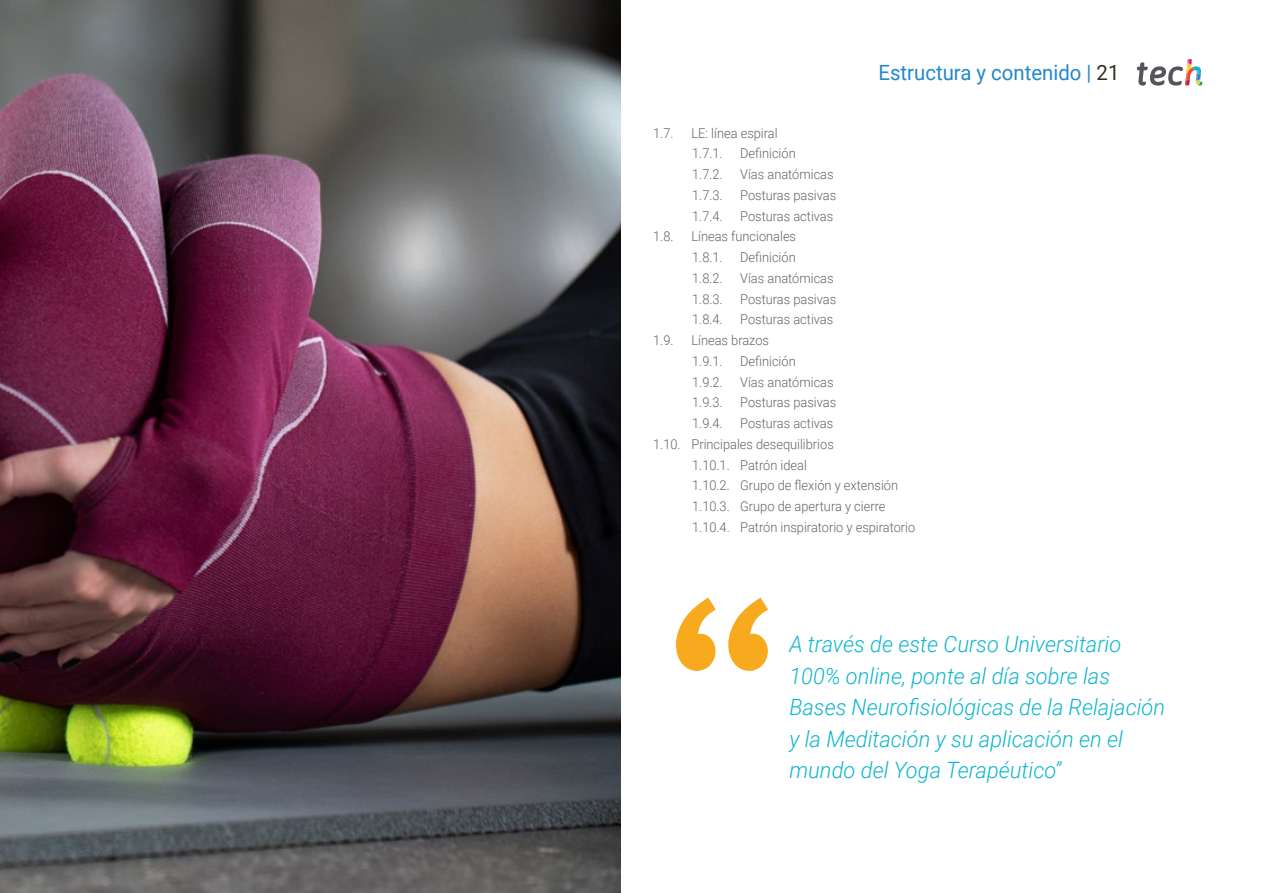
<style>
.page{position:relative;width:1263px;height:893px;background:#fff}
.page>*{position:absolute;margin:0;border:0;box-sizing:border-box;transform-origin:0 0}
.t1{font:italic 300 22.5px/31.5px "Roboto";color:#0fb6cf}
.t2{font:21px "Roboto";color:#2488c9}
.t3{font:300 13.5px/20.7px "Roboto";color:#61646a;scale:.95 1}
.s1{color:#312e20}
</style>
<div class="page">
<img style="left:0;top:0;width:621px;height:893px">
<svg style="left:676px;top:598px;width:92px;height:73px"></svg>
<svg style="left:1137px;top:59px;width:65px;height:27px"></svg>
<p class="t3" style="left:653px;top:122px;width:23px">1.7.</p>
<p class="t3" style="left:691px;top:122px;width:92px">LE: línea espiral<br>1.7.1.</p>
<p class="t3" style="left:740px;top:143px;width:60px">Definición</p>
<p class="t3" style="left:692px;top:164px;width:34px">1.7.2.</p>
<p class="t3" style="left:740px;top:164px;width:100px">Vías anatómicas</p>
<p class="t3" style="left:692px;top:184px;width:34px">1.7.3.</p>
<p class="t3" style="left:740px;top:184px;width:103px">Posturas pasivas</p>
<p class="t3" style="left:692px;top:205px;width:34px">1.7.4.</p>
<p class="t3" style="left:740px;top:205px;width:100px">Posturas activas</p>
<p class="t3" style="left:653px;top:226px;width:23px">1.8.</p>
<p class="t3" style="left:691px;top:226px;width:112px">Líneas funcionales<br>1.8.1.</p>
<p class="t3" style="left:740px;top:247px;width:60px">Definición</p>
<p class="t3" style="left:692px;top:267px;width:34px">1.8.2.</p>
<p class="t3" style="left:740px;top:267px;width:100px">Vías anatómicas</p>
<p class="t3" style="left:692px;top:288px;width:34px">1.8.3.</p>
<p class="t3" style="left:740px;top:288px;width:103px">Posturas pasivas</p>
<p class="t3" style="left:692px;top:309px;width:34px">1.8.4.</p>
<p class="t3" style="left:740px;top:309px;width:100px">Posturas activas</p>
<p class="t3" style="left:653px;top:330px;width:23px">1.9.</p>
<p class="t3" style="left:691px;top:330px;width:83px">Líneas brazos<br>1.9.1.</p>
<p class="t3" style="left:740px;top:350px;width:60px">Definición</p>
<h2 class="t2" style="left:878px;top:57px;width:242px">Estructura y contenido | <span class="s1">21</span></h2>
<p class="t3" style="left:692px;top:371px;width:34px">1.9.2.</p>
<p class="t3" style="left:740px;top:371px;width:100px">Vías anatómicas</p>
<p class="t3" style="left:692px;top:392px;width:34px">1.9.3.</p>
<p class="t3" style="left:740px;top:392px;width:103px">Posturas pasivas</p>
<p class="t3" style="left:692px;top:413px;width:34px">1.9.4.</p>
<p class="t3" style="left:740px;top:413px;width:100px">Posturas activas</p>
<p class="t3" style="left:653px;top:433px;width:192px">1.10. Principales desequilibrios</p>
<p class="t3" style="left:692px;top:454px;width:122px">1.10.1. Patrón ideal</p>
<p class="t3" style="left:692px;top:475px;width:218px">1.10.2. Grupo de flexión y extensión</p>
<p class="t3" style="left:692px;top:496px;width:205px">1.10.3. Grupo de apertura y cierre</p>
<p class="t3" style="left:692px;top:516px;width:236px">1.10.4. Patrón inspiratorio y espiratorio</p>
<h1 class="t1" style="left:789px;top:628px;width:377px">A través de este Curso Universitario 100% online, ponte al día sobre las Bases Neurofisiológicas de la Relajación y la Meditación y su aplicación en el mundo del Yoga Terapéutico”</h1>
</div>
